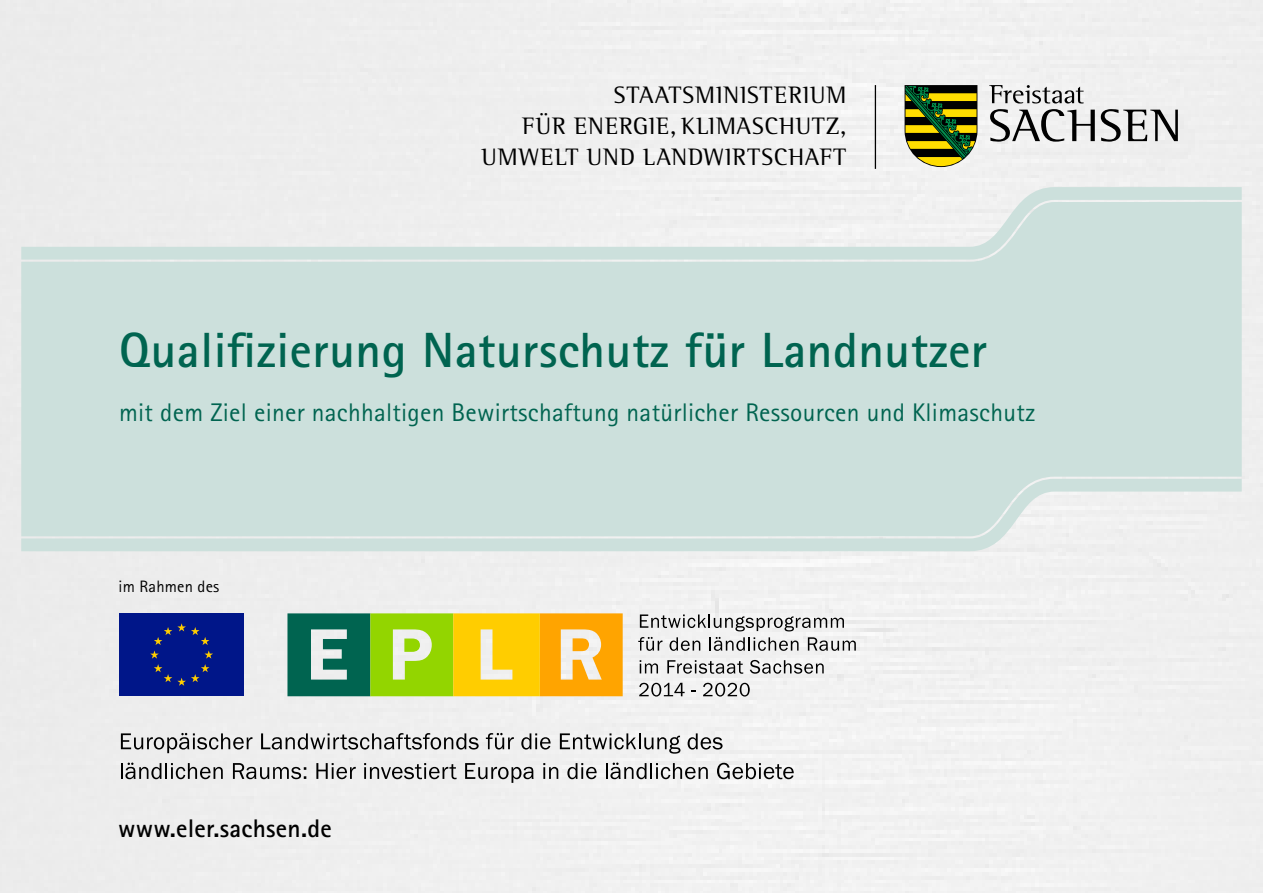
<style>
.page{position:relative;width:1263px;height:893px;background:#efefef}
.page>*{position:absolute;margin:0;border:0;box-sizing:border-box;transform-origin:0 0}
.t1{font:700 49.5px "Rotis Sans Serif";letter-spacing:.01em;color:#006450}
.t2{font:25.5px "Rotis Sans Serif";letter-spacing:.01em;color:#006450}
.t3{font:700 25.5px "Rotis Sans Serif";letter-spacing:.01em;color:#000}
.t4{font:24.45px/30.9px "Rotis Semi Serif Std";letter-spacing:.035em;color:#000;text-align:right}
.t5{font:16.5px "Rotis Sans Serif";letter-spacing:.01em;color:#000}
</style>
<div class="page">
<svg style="left:640px;top:614px;width:204px;height:17px"></svg>
<div style="left:119px;top:613px;width:125px;height:83px;background:#001689"></div>
<svg style="left:150px;top:623px;width:63px;height:63px"></svg>
<svg style="left:287px;top:613px;width:336px;height:83px;background:#b4b93b"></svg>
<svg style="left:638px;top:637px;width:24px;height:14px"></svg>
<svg style="left:669px;top:637px;width:31px;height:14px"></svg>
<svg style="left:709px;top:637px;width:89px;height:14px"></svg>
<svg style="left:808px;top:637px;width:48px;height:14px"></svg>
<svg style="left:640px;top:660px;width:18px;height:13px"></svg>
<svg style="left:667px;top:660px;width:76px;height:14px"></svg>
<svg style="left:750px;top:660px;width:74px;height:14px"></svg>
<svg style="left:639px;top:683px;width:46px;height:13px"></svg>
<svg style="left:703px;top:683px;width:47px;height:13px"></svg>
<svg style="left:121px;top:733px;width:131px;height:20px;background:#b6b6b6"></svg>
<svg style="left:261px;top:733px;width:218px;height:16px"></svg>
<svg style="left:486px;top:733px;width:28px;height:16px"></svg>
<svg style="left:521px;top:733px;width:30px;height:16px"></svg>
<svg style="left:560px;top:733px;width:120px;height:21px"></svg>
<svg style="left:688px;top:733px;width:34px;height:16px"></svg>
<svg style="left:121px;top:762px;width:102px;height:17px;background:#aaa"></svg>
<svg style="left:233px;top:763px;width:73px;height:16px"></svg>
<svg style="left:316px;top:763px;width:40px;height:16px"></svg>
<svg style="left:364px;top:763px;width:93px;height:16px"></svg>
<svg style="left:465px;top:763px;width:69px;height:20px"></svg>
<svg style="left:543px;top:763px;width:15px;height:16px"></svg>
<svg style="left:567px;top:763px;width:30px;height:16px"></svg>
<svg style="left:606px;top:762px;width:102px;height:17px"></svg>
<svg style="left:717px;top:763px;width:77px;height:16px"></svg>
<svg style="left:21px;top:187px;width:1221px;height:364px;background:#d2e2df"></svg>
<svg style="left:990px;top:109px;width:105px;height:33px"></svg>
<svg style="left:1101px;top:109px;width:77px;height:33px"></svg>
<svg style="left:989px;top:85px;width:94px;height:18px"></svg>
<svg style="left:904px;top:85px;width:73px;height:82px;background:#676f22"></svg>
<hr style="left:875px;top:85px;width:1px;height:84px;background:#000">
<p class="t4" style="left:481px;top:79px;width:366px">STAATSMINISTERIUM<br>FÜR ENERGIE, KLIMASCHUTZ,<br>UMWELT UND LANDWIRTSCHAFT</p>
<h1 class="t1" style="left:119px;top:318px;width:870px">Qualifizierung Naturschutz für Landnutzer</h1>
<p class="t2" style="left:119px;top:397px;width:918px">mit dem Ziel einer nachhaltigen Bewirtschaftung natürlicher Ressourcen und Klimaschutz</p>
<p class="t5" style="left:119px;top:577px;width:102px">im Rahmen des</p>
<p class="t3" style="left:118px;top:812px;width:215px">www.eler.sachsen.de</p>
</div>
